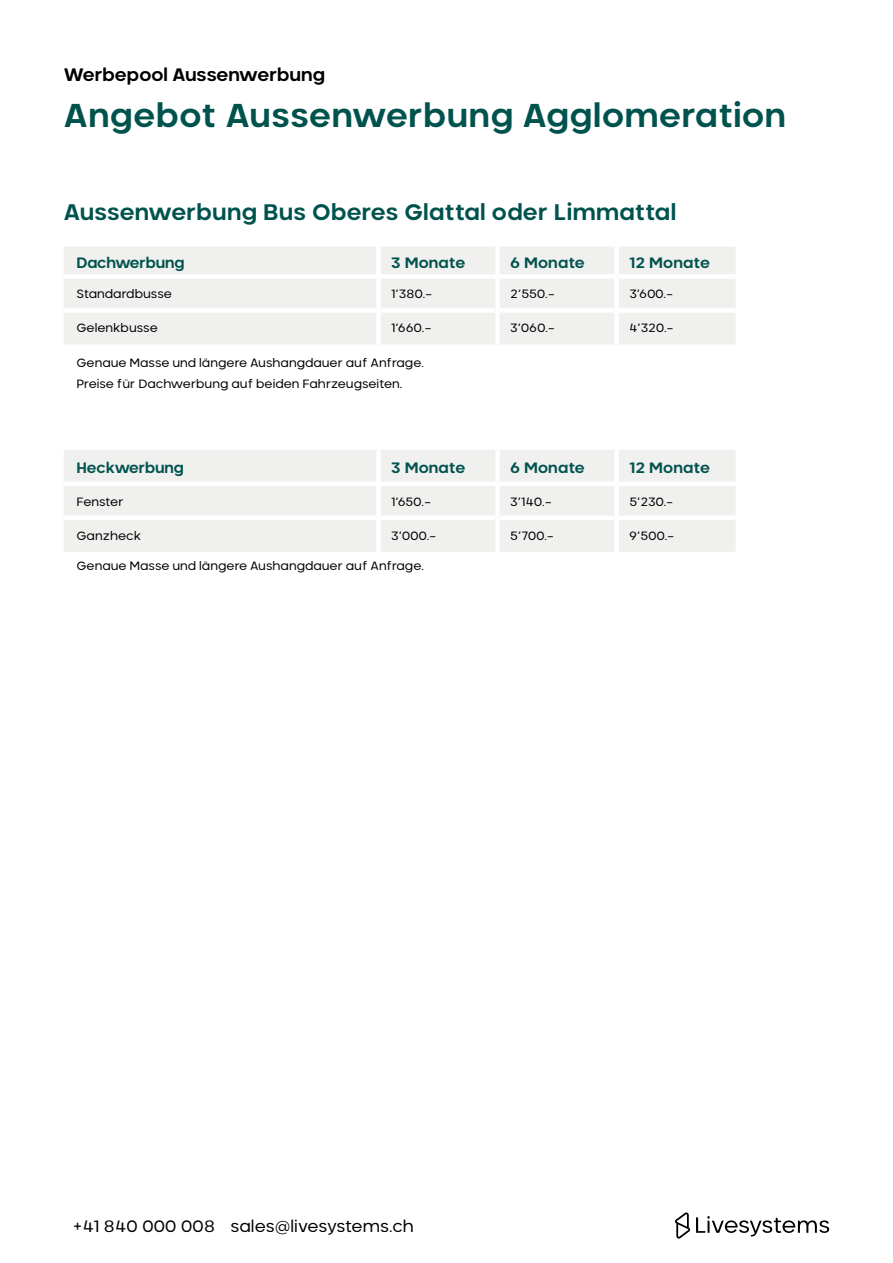
<style>
.page{position:relative;width:893px;height:1263px;background:#fff}
.page>*{position:absolute;margin:0;border:0;box-sizing:border-box;transform-origin:0 0}
.t1{font:700 33px "Neometric Alt";letter-spacing:.02em;color:#00534d}
.t2{font:700 22.5px "Neometric Alt";letter-spacing:.01em;color:#00534d}
.t3{font:700 18px "Neometric Alt";color:#000}
.t4{font:16.5px "Neometric Alt";letter-spacing:-.01em;color:#000}
.t5{font:700 15px "Neometric Alt";color:#00534d}
.t6{font:12px/21px "Neometric Alt";color:#000}
.t7{font:12px "Neometric Alt";letter-spacing:-.02em;color:#000}
</style>
<div class="page">
<svg style="left:696px;top:1216px;width:133px;height:20px"></svg>
<svg style="left:675px;top:1212px;width:15px;height:26px"></svg>
<div style="left:64px;top:247px;width:672px;height:97px;background:#f0f0ef"></div>
<div style="left:64px;top:274px;width:314px;height:5px;background:#fff"></div>
<div style="left:378px;top:274px;width:119px;height:5px;background:#fff"></div>
<div style="left:497px;top:274px;width:120px;height:5px;background:#fff"></div>
<div style="left:617px;top:274px;width:119px;height:5px;background:#fff"></div>
<div style="left:64px;top:308px;width:312px;height:5px;background:#fff"></div>
<div style="left:381px;top:308px;width:114px;height:5px;background:#fff"></div>
<div style="left:500px;top:308px;width:114px;height:5px;background:#fff"></div>
<div style="left:619px;top:308px;width:117px;height:5px;background:#fff"></div>
<div style="left:376px;top:247px;width:5px;height:27px;background:#fff"></div>
<div style="left:495px;top:247px;width:5px;height:27px;background:#fff"></div>
<div style="left:614px;top:247px;width:5px;height:27px;background:#fff"></div>
<div style="left:376px;top:279px;width:5px;height:31px;background:#fff"></div>
<div style="left:495px;top:279px;width:5px;height:31px;background:#fff"></div>
<div style="left:614px;top:279px;width:5px;height:31px;background:#fff"></div>
<div style="left:376px;top:310px;width:5px;height:34px;background:#fff"></div>
<div style="left:495px;top:310px;width:5px;height:34px;background:#fff"></div>
<div style="left:614px;top:310px;width:5px;height:34px;background:#fff"></div>
<div style="left:64px;top:450px;width:672px;height:102px;background:#f0f0ef"></div>
<div style="left:64px;top:481px;width:314px;height:5px;background:#fff"></div>
<div style="left:378px;top:481px;width:119px;height:5px;background:#fff"></div>
<div style="left:497px;top:481px;width:120px;height:5px;background:#fff"></div>
<div style="left:617px;top:481px;width:119px;height:5px;background:#fff"></div>
<div style="left:64px;top:515px;width:312px;height:5px;background:#fff"></div>
<div style="left:381px;top:515px;width:114px;height:5px;background:#fff"></div>
<div style="left:500px;top:515px;width:114px;height:5px;background:#fff"></div>
<div style="left:619px;top:515px;width:117px;height:5px;background:#fff"></div>
<div style="left:376px;top:450px;width:5px;height:31px;background:#fff"></div>
<div style="left:495px;top:450px;width:5px;height:31px;background:#fff"></div>
<div style="left:614px;top:450px;width:5px;height:31px;background:#fff"></div>
<div style="left:376px;top:486px;width:5px;height:32px;background:#fff"></div>
<div style="left:495px;top:486px;width:5px;height:32px;background:#fff"></div>
<div style="left:614px;top:486px;width:5px;height:32px;background:#fff"></div>
<div style="left:376px;top:518px;width:5px;height:34px;background:#fff"></div>
<div style="left:495px;top:518px;width:5px;height:34px;background:#fff"></div>
<div style="left:614px;top:518px;width:5px;height:34px;background:#fff"></div>
<h3 class="t3" style="left:64px;top:62px;width:263px">Werbepool Aussenwerbung</h3>
<h1 class="t1" style="left:64px;top:93px;width:724px">Angebot Aussenwerbung Agglomeration</h1>
<h2 class="t2" style="left:64px;top:197px;width:614px">Aussenwerbung Bus Oberes Glattal oder Limmattal</h2>
<p class="t5" style="left:77px;top:252px;width:109px">Dachwerbung</p>
<p class="t5" style="left:391px;top:252px;width:76px">3 Monate</p>
<p class="t5" style="left:510px;top:252px;width:76px">6 Monate</p>
<p class="t5" style="left:629px;top:252px;width:82px">12 Monate</p>
<p class="t6" style="left:77px;top:283px;width:97px">Standardbusse</p>
<p class="t6" style="left:391px;top:283px;width:43px">1’380.–</p>
<p class="t6" style="left:510px;top:283px;width:46px">2’550.–</p>
<p class="t6" style="left:629px;top:283px;width:46px">3’600.–</p>
<p class="t6" style="left:77px;top:317px;width:83px">Gelenkbusse</p>
<p class="t6" style="left:391px;top:317px;width:42px">1’660.–</p>
<p class="t6" style="left:510px;top:317px;width:46px">3’060.–</p>
<p class="t6" style="left:629px;top:317px;width:46px">4’320.–</p>
<p class="t6" style="left:77px;top:352px;width:349px">Genaue Masse und längere Aushangdauer auf Anfrage.<br>Preise für Dachwerbung auf beiden Fahrzeugseiten.</p>
<p class="t5" style="left:77px;top:457px;width:109px">Heckwerbung</p>
<p class="t5" style="left:391px;top:457px;width:76px">3 Monate</p>
<p class="t5" style="left:510px;top:457px;width:76px">6 Monate</p>
<p class="t5" style="left:629px;top:457px;width:82px">12 Monate</p>
<p class="t7" style="left:77px;top:493px;width:48px">Fenster</p>
<p class="t6" style="left:391px;top:490px;width:42px">1’650.–</p>
<p class="t6" style="left:510px;top:490px;width:43px">3’140.–</p>
<p class="t6" style="left:629px;top:490px;width:46px">5’230.–</p>
<p class="t6" style="left:77px;top:524px;width:66px">Ganzheck</p>
<p class="t6" style="left:391px;top:524px;width:47px">3’000.–</p>
<p class="t6" style="left:510px;top:524px;width:45px">5’700.–</p>
<p class="t6" style="left:629px;top:524px;width:47px">9’500.–</p>
<p class="t6" style="left:77px;top:555px;width:349px">Genaue Masse und längere Aushangdauer auf Anfrage.</p>
<h3 class="t4" style="left:73px;top:1215px;width:343px">+41 840 000 008 sales@livesystems.ch</h3>
</div>
